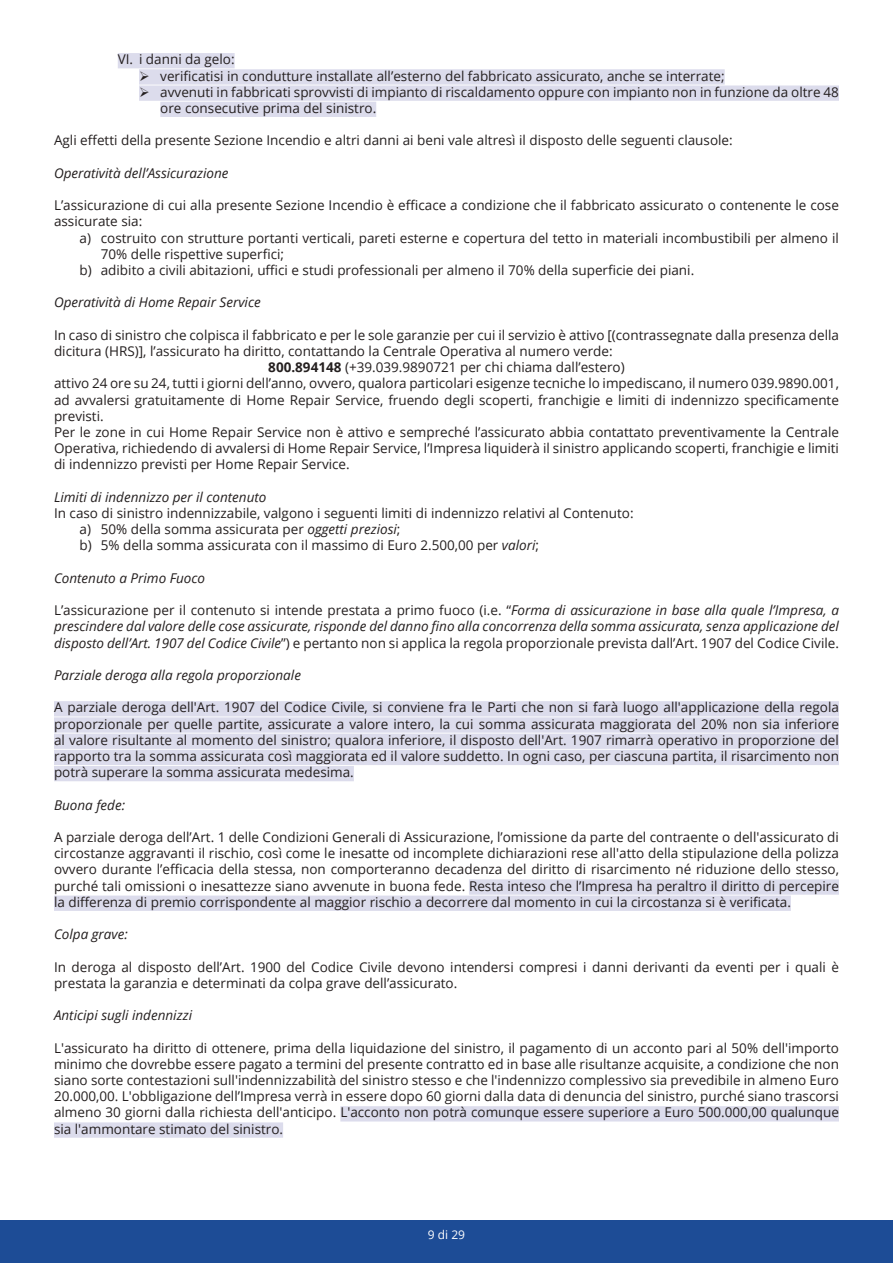
<style>
.page{position:relative;width:893px;height:1263px;background:#fff}
.page>*{position:absolute;margin:0;border:0;box-sizing:border-box;transform-origin:0 0}
.t1{font:13.5px/16.2px "Open Sans";color:#241f1f}
.t2{font:italic 13.5px/16.2px "Open Sans";color:#241f1f;text-align:justify}
.t3{font:12px "Open Sans";color:#fff}
.s1{font-weight:700}
.s2{font-style:italic}
.s3{font-style:normal}
</style>
<div class="page">
<div style="left:0;top:1220px;width:893px;height:43px;background:#1d4c96"></div>
<div style="left:118px;top:53px;width:117px;height:15px;background:#dcdcec"></div>
<div style="left:139px;top:69px;width:586px;height:16px;background:#dcdcec"></div>
<div style="left:139px;top:85px;width:700px;height:16px;background:#dcdcec"></div>
<div style="left:160px;top:102px;width:216px;height:15px;background:#dcdcec"></div>
<div style="left:54px;top:701px;width:785px;height:15px;background:#dcdcec"></div>
<div style="left:54px;top:717px;width:785px;height:16px;background:#dcdcec"></div>
<div style="left:54px;top:733px;width:785px;height:16px;background:#dcdcec"></div>
<div style="left:54px;top:750px;width:785px;height:15px;background:#dcdcec"></div>
<div style="left:54px;top:766px;width:300px;height:15px;background:#dcdcec"></div>
<div style="left:469px;top:879px;width:370px;height:16px;background:#dcdcec"></div>
<div style="left:54px;top:895px;width:737px;height:16px;background:#dcdcec"></div>
<div style="left:340px;top:1106px;width:499px;height:15px;background:#dcdcec"></div>
<div style="left:54px;top:1122px;width:229px;height:16px;background:#dcdcec"></div>
<p class="t1" style="left:118px;top:51px;width:118px">VI. i danni da gelo:</p>
<p class="t1" style="left:139px;top:67px;width:587px">➢ verificatisi in condutture installate all’esterno del fabbricato assicurato, anche se interrate;</p>
<p class="t1" style="left:160px;top:83px;width:680px;text-indent:-21px">➢ avvenuti in fabbricati sprovvisti di impianto di riscaldamento oppure con impianto non in funzione da oltre 48 ore consecutive prima del sinistro.</p>
<p class="t1" style="left:54px;top:132px;width:680px">Agli effetti della presente Sezione Incendio e altri danni ai beni vale altresì il disposto delle seguenti clausole:</p>
<p class="t2" style="left:54px;top:164px;width:176px">Operatività dell’Assicurazione</p>
<p class="t1" style="left:54px;top:197px;width:786px">L’assicurazione di cui alla presente Sezione Incendio è efficace a condizione che il fabbricato assicurato o contenente le cose assicurate sia:</p>
<p class="t1" style="left:80px;top:229px;width:761px">a) costruito con strutture portanti verticali, pareti esterne e copertura del tetto in materiali incombustibili per almeno il</p>
<p class="t1" style="left:101px;top:245px;width:185px">70% delle rispettive superfici;</p>
<p class="t1" style="left:80px;top:262px;width:616px">b) adibito a civili abitazioni, uffici e studi professionali per almeno il 70% della superficie dei piani.</p>
<p class="t2" style="left:54px;top:294px;width:208px">Operatività di Home Repair Service</p>
<p class="t1" style="left:54px;top:326px;width:786px">In caso di sinistro che colpisca il fabbricato e per le sole garanzie per cui il servizio è attivo [(contrassegnate dalla presenza della</p>
<p class="t1" style="left:54px;top:343px;width:560px">dicitura (HRS)], l’assicurato ha diritto, contattando la Centrale Operativa al numero verde:</p>
<p class="t1" style="left:268px;top:359px;width:358px"><span class="s1">800.894148</span> (+39.039.9890721 per chi chiama dall’estero)</p>
<p class="t1" style="left:54px;top:375px;width:786px">attivo 24 ore su 24, tutti i giorni dell’anno, ovvero, qualora particolari esigenze tecniche lo impediscano, il numero 039.9890.001,</p>
<p class="t1" style="left:54px;top:391px;width:786px">ad avvalersi gratuitamente di Home Repair Service, fruendo degli scoperti, franchigie e limiti di indennizzo specificamente</p>
<p class="t1" style="left:54px;top:407px;width:51px">previsti.</p>
<p class="t1" style="left:54px;top:424px;width:786px">Per le zone in cui Home Repair Service non è attivo e sempreché l’assicurato abbia contattato preventivamente la Centrale</p>
<p class="t1" style="left:54px;top:440px;width:786px">Operativa, richiedendo di avvalersi di Home Repair Service, l’Impresa liquiderà il sinistro applicando scoperti, franchigie e limiti</p>
<p class="t1" style="left:54px;top:456px;width:297px">di indennizzo previsti per Home Repair Service.</p>
<p class="t2" style="left:54px;top:488px;width:214px">Limiti di indennizzo per il contenuto</p>
<p class="t1" style="left:80px;top:505px;width:556px;text-indent:-26px">In caso di sinistro indennizzabile, valgono i seguenti limiti di indennizzo relativi al Contenuto: a) 50% della somma assicurata per <span class="s2">oggetti preziosi</span>;<br>b) 5% della somma assicurata con il massimo di Euro 2.500,00 per <span class="s2">valori</span>;</p>
<p class="t2" style="left:54px;top:569px;width:153px">Contenuto a Primo Fuoco</p>
<p class="t2" style="left:54px;top:602px;width:786px"><span class="s3">L’assicurazione per il contenuto si intende prestata a primo fuoco (i.e. “</span>Forma di assicurazione in base alla quale l’Impresa, a prescindere dal valore delle cose assicurate, risponde del danno fino alla concorrenza della somma assicurata, senza applicazione del disposto dell’Art. 1907 del Codice Civile<span class="s3">”) e pertanto non si applica la regola proporzionale prevista dall’Art. 1907 del Codice Civile.</span></p>
<p class="t2" style="left:54px;top:667px;width:248px">Parziale deroga alla regola proporzionale</p>
<p class="t1" style="left:54px;top:699px;width:786px;text-align:justify">A parziale deroga dell'Art. 1907 del Codice Civile, si conviene fra le Parti che non si farà luogo all'applicazione della regola proporzionale per quelle partite, assicurate a valore intero, la cui somma assicurata maggiorata del 20% non sia inferiore al valore risultante al momento del sinistro; qualora inferiore, il disposto dell'Art. 1907 rimarrà operativo in proporzione del rapporto tra la somma assicurata così maggiorata ed il valore suddetto. In ogni caso, per ciascuna partita, il risarcimento non potrà superare la somma assicurata medesima.</p>
<p class="t2" style="left:54px;top:796px;width:73px">Buona fede:</p>
<p class="t1" style="left:54px;top:829px;width:786px;text-align:justify">A parziale deroga dell’Art. 1 delle Condizioni Generali di Assicurazione, l’omissione da parte del contraente o dell'assicurato di circostanze aggravanti il rischio, così come le inesatte od incomplete dichiarazioni rese all'atto della stipulazione della polizza ovvero durante l’efficacia della stessa, non comporteranno decadenza del diritto di risarcimento né riduzione dello stesso, purché tali omissioni o inesattezze siano avvenute in buona fede. Resta inteso che l’Impresa ha peraltro il diritto di percepire la differenza di premio corrispondente al maggior rischio a decorrere dal momento in cui la circostanza si è verificata.</p>
<p class="t2" style="left:54px;top:926px;width:75px">Colpa grave:</p>
<p class="t1" style="left:54px;top:958px;width:786px">In deroga al disposto dell’Art. 1900 del Codice Civile devono intendersi compresi i danni derivanti da eventi per i quali è prestata la garanzia e determinati da colpa grave dell’assicurato.</p>
<p class="t2" style="left:54px;top:1007px;width:140px">Anticipi sugli indennizzi</p>
<p class="t1" style="left:54px;top:1039px;width:786px;text-align:justify">L'assicurato ha diritto di ottenere, prima della liquidazione del sinistro, il pagamento di un acconto pari al 50% dell'importo minimo che dovrebbe essere pagato a termini del presente contratto ed in base alle risultanze acquisite, a condizione che non siano sorte contestazioni sull'indennizzabilità del sinistro stesso e che l'indennizzo complessivo sia prevedibile in almeno Euro 20.000,00. L'obbligazione dell’Impresa verrà in essere dopo 60 giorni dalla data di denuncia del sinistro, purché siano trascorsi almeno 30 giorni dalla richiesta dell'anticipo. L'acconto non potrà comunque essere superiore a Euro 500.000,00 qualunque sia l'ammontare stimato del sinistro.</p>
<p class="t3" style="left:428px;top:1227px;width:39px">9 di 29</p>
</div>
